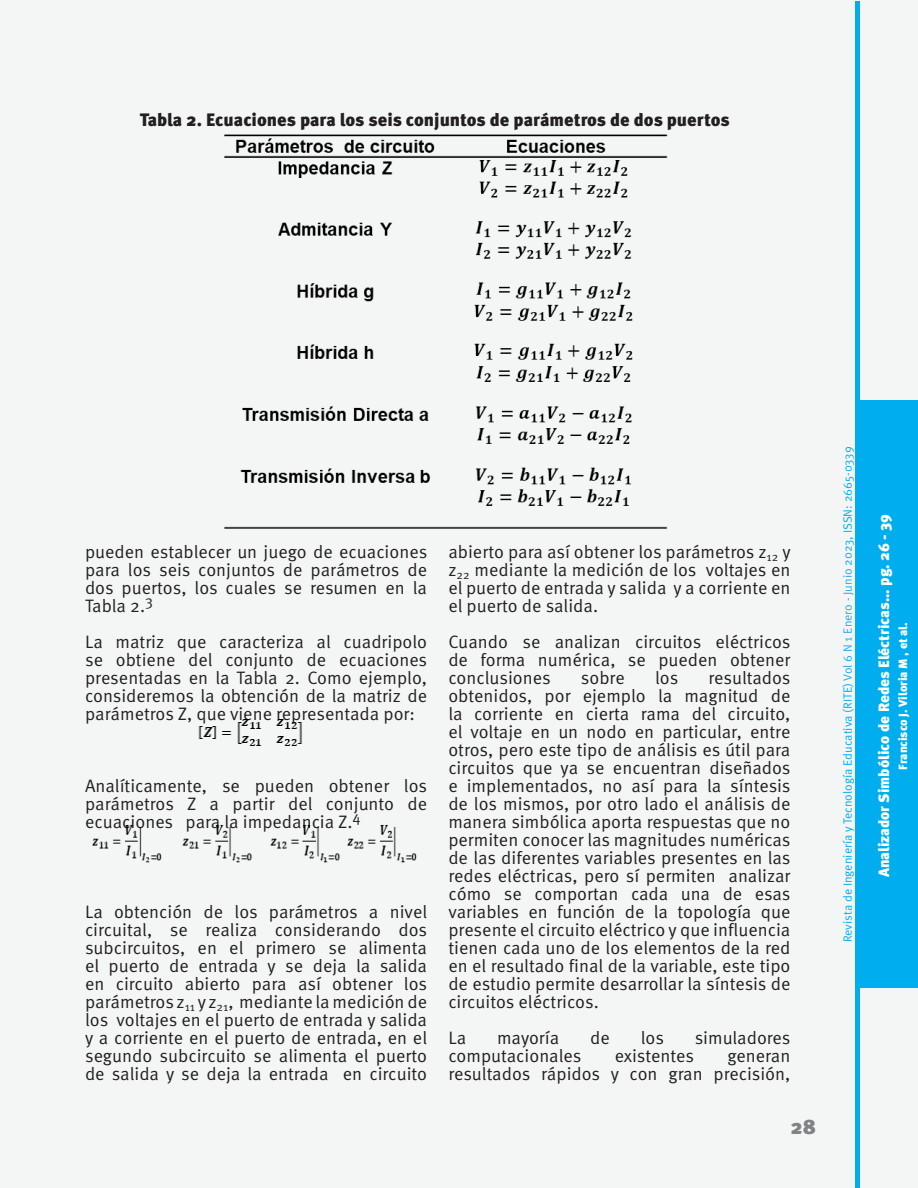
<style>
.page{position:relative;width:918px;height:1188px;background:#f4f6f6}
.page>*{position:absolute;margin:0;border:0;box-sizing:border-box;transform-origin:0 0}
.t1{font:900 21px "Meta Pro";color:#808285}
.txt{font:18px/18px "Meta Pro";color:#231f20;text-align:justify}
.txt-2{font:900 18px "Meta Pro";color:#231f20}
.t2{font:900 15px "Meta Pro";color:#fff}
.t3{font:12px "Meta Pro";color:#00aeef}
.t4{font:900 12px "Meta Pro";letter-spacing:-.005em;color:#fff}
.s1{color:#29abe2}
</style>
<div class="page">
<div style="left:859px;top:400px;width:59px;height:588px;background:#00aeef"></div>
<hr style="left:855px;top:2px;width:4px;height:1186px;background:#00aeef">
<img style="left:225px;top:134px;width:443px;height:395px">
<img style="left:198px;top:719px;width:104px;height:27px">
<img style="left:92px;top:825px;width:325px;height:38px">
<p class="txt-2" style="left:140px;top:108px;width:592px">Tabla 2. Ecuaciones para los seis conjuntos de parámetros de dos puertos</p>
<p class="txt" style="left:85px;top:543px;width:344px">pueden establecer un juego de ecuaciones para los seis conjuntos de parámetros de dos puertos, los cuales se resumen en la Tabla 2.<sup>3</sup></p>
<p class="txt" style="left:85px;top:633px;width:344px">La matriz que caracteriza al cuadripolo se obtiene del conjunto de ecuaciones presentadas en la Tabla 2. Como ejemplo, consideremos la obtención de la matriz de parámetros Z, que viene representada por:</p>
<p class="txt" style="left:85px;top:777px;width:344px">Analíticamente, se pueden obtener los parámetros Z a partir del conjunto de ecuaciones para la impedancia Z.<sup>4</sup></p>
<p class="txt" style="left:85px;top:903px;width:344px">La obtención de los parámetros a nivel circuital, se realiza considerando dos subcircuitos, en el primero se alimenta el puerto de entrada y se deja la salida en circuito abierto para así obtener los parámetros z<sub>11</sub> y z<sub>21</sub>, mediante la medición de los voltajes en el puerto de entrada y salida y a corriente en el puerto de entrada, en el segundo subcircuito se alimenta el puerto de salida y se deja la entrada en circuito</p>
<p class="txt" style="left:448px;top:543px;width:344px">abierto para así obtener los parámetros z<sub>12</sub> y z<sub>22</sub> mediante la medición de los voltajes en el puerto de entrada y salida y a corriente en el puerto de salida.</p>
<p class="txt" style="left:448px;top:633px;width:344px">Cuando se analizan circuitos eléctricos de forma numérica, se pueden obtener conclusiones</p>
<p class="txt" style="left:581px;top:669px;width:45px">sobre</p>
<p class="txt" style="left:655px;top:669px;width:25px">los</p>
<p class="txt" style="left:448px;top:669px;width:344px;text-indent:260px">resultados obtenidos, por ejemplo la magnitud de la corriente en cierta rama del circuito, el voltaje en un nodo en particular, entre otros, pero este tipo de análisis es útil para circuitos que ya se encuentran diseñados e implementados, no así para la síntesis de los mismos, por otro lado el análisis de manera simbólica aporta respuestas que no permiten conocer las magnitudes numéricas de las diferentes variables presentes en las redes eléctricas, pero sí permiten analizar cómo se comportan cada una de esas variables en función de la topología que presente el circuito eléctrico y que influencia tienen cada uno de los elementos de la red en el resultado final de la variable, este tipo de estudio permite desarrollar la síntesis de circuitos eléctricos.</p>
<p class="txt" style="left:448px;top:1029px;width:19px">La</p>
<p class="txt" style="left:497px;top:1029px;width:64px">mayoría</p>
<p class="txt" style="left:590px;top:1029px;width:21px">de</p>
<p class="txt" style="left:641px;top:1029px;width:25px">los</p>
<p class="txt" style="left:695px;top:1029px;width:97px">simuladores</p>
<p class="txt" style="left:448px;top:1047px;width:135px">computacionales</p>
<p class="txt" style="left:615px;top:1047px;width:81px">existentes</p>
<p class="txt" style="left:448px;top:1047px;width:344px;text-align:right">generan<br>resultados rápidos y con gran precisión,</p>
<p class="t1" style="left:790px;top:1113px;width:27px">28</p>
<p class="t3" style="left:840px;top:942px;width:497px;rotate:-90deg">Revista de Ingeniería y Tecnología Educativa (RITE) <span class="s1">Vol 6 N 1 Enero - Junio</span> 2023, ISSN: 2665-0339</p>
<p class="t2" style="left:875px;top:877px;width:365px;rotate:-90deg">Analizador Simbólico de Redes Eléctricas... pg. 26 - 39</p>
<p class="t4" style="left:895px;top:770px;width:149px;rotate:-90deg">Francisco J. Viloria M , et al.</p>
</div>
